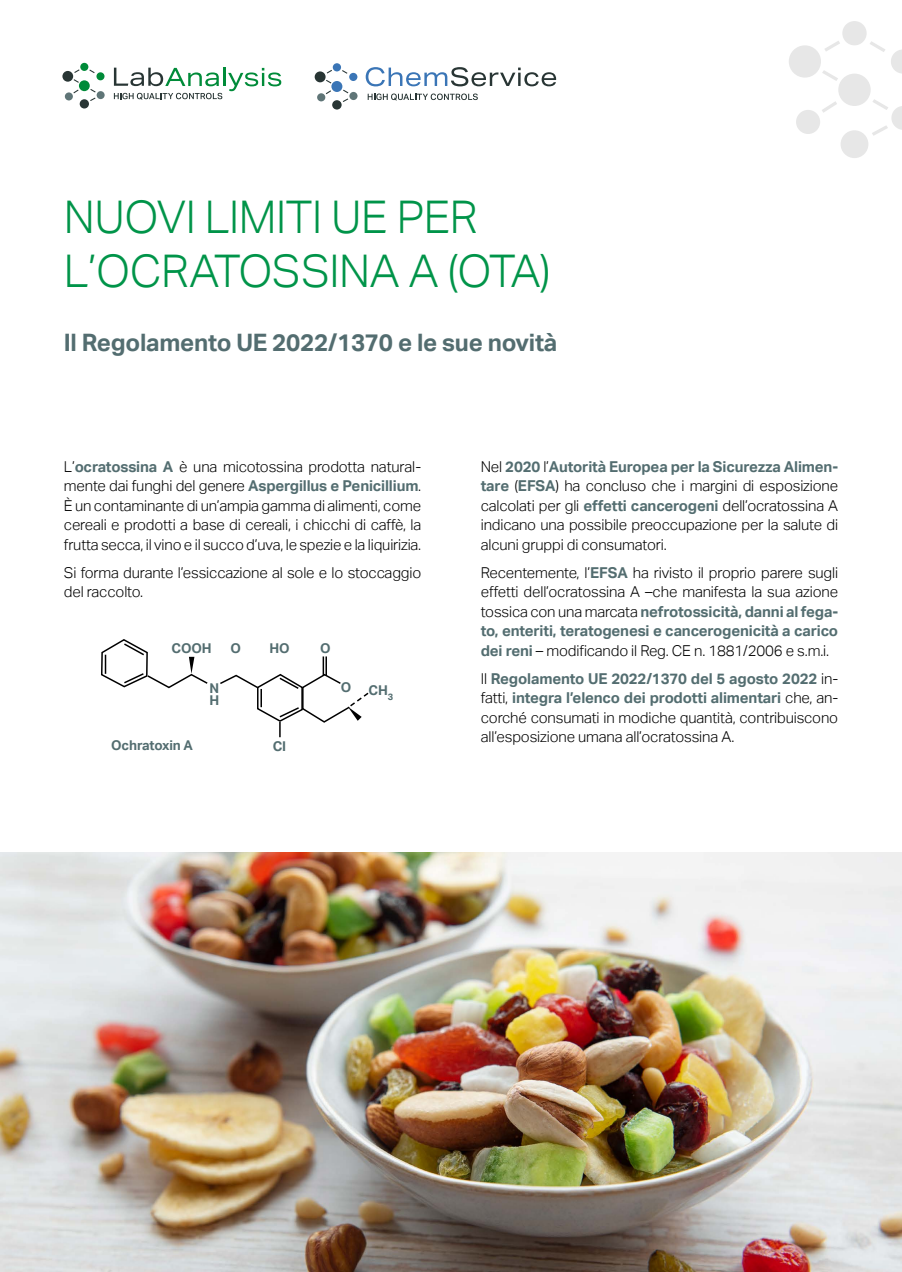
<style>
.page{position:relative;width:902px;height:1272px;background:#fff}
.page>*{position:absolute;margin:0;border:0;box-sizing:border-box;transform-origin:0 0}
.t1{font:300 45px/54px "Aktiv Grotesk";letter-spacing:-.01em;color:#009449}
.t2{font:700 24px "Aktiv Grotesk";letter-spacing:-.01em;color:#536d70}
.t3{font:300 15px/19.5px "Aktiv Grotesk";letter-spacing:-.01em;color:#000;text-align:justify}
.t4{font:700 13.5px/12px "Aktiv Grotesk";letter-spacing:-.01em;color:#536d70}
.s1{font-weight:700;color:#536d70}
</style>
<div class="page">
<div style="left:842px;top:21px;width:24px;height:24px;background:#e7e7e7;border-radius:50%"></div>
<div style="left:840px;top:130px;width:28px;height:28px;background:#e7e7e7;border-radius:50%"></div>
<div style="left:796px;top:110px;width:24px;height:24px;background:#e7e7e7;border-radius:50%"></div>
<div style="left:788px;top:45px;width:32px;height:33px;background:#e7e7e7;border-radius:50%"></div>
<div style="left:838px;top:74px;width:32px;height:32px;background:#e7e7e7;border-radius:50%"></div>
<svg style="left:825px;top:41px;width:15px;height:10px"></svg>
<svg style="left:870px;top:41px;width:31px;height:32px"></svg>
<svg style="left:822px;top:70px;width:16px;height:11px"></svg>
<svg style="left:872px;top:99px;width:29px;height:37px"></svg>
<svg style="left:822px;top:101px;width:15px;height:12px"></svg>
<div style="left:80px;top:63px;width:8px;height:8px;background:#008b39;border-radius:50%"></div>
<div style="left:96px;top:72px;width:8px;height:8px;background:#008b39;border-radius:50%"></div>
<div style="left:97px;top:91px;width:8px;height:8px;background:#5f7577;border-radius:50%"></div>
<div style="left:80px;top:99px;width:9px;height:9px;background:#283534;border-radius:50%"></div>
<div style="left:65px;top:92px;width:8px;height:8px;background:#5f7577;border-radius:50%"></div>
<div style="left:62px;top:71px;width:11px;height:11px;background:#283534;border-radius:50%"></div>
<div style="left:79px;top:80px;width:11px;height:11px;background:#008b39;border-radius:50%"></div>
<svg style="left:74px;top:69px;width:6px;height:4px"></svg>
<svg style="left:114px;top:68px;width:167px;height:32px"></svg>
<div style="left:333px;top:63px;width:8px;height:8px;background:#3a75b6;border-radius:50%"></div>
<div style="left:349px;top:73px;width:8px;height:8px;background:#3a75b6;border-radius:50%"></div>
<div style="left:349px;top:92px;width:8px;height:8px;background:#5f7577;border-radius:50%"></div>
<div style="left:332px;top:100px;width:9px;height:10px;background:#283534;border-radius:50%"></div>
<div style="left:317px;top:93px;width:8px;height:8px;background:#5f7577;border-radius:50%"></div>
<div style="left:314px;top:71px;width:11px;height:11px;background:#283534;border-radius:50%"></div>
<div style="left:331px;top:81px;width:11px;height:11px;background:#3a75b6;border-radius:50%"></div>
<svg style="left:343px;top:90px;width:5px;height:12px"></svg>
<svg style="left:365px;top:67px;width:191px;height:19px"></svg>
<svg style="left:367px;top:93px;width:111px;height:8px"></svg>
<svg style="left:101px;top:639px;width:107px;height:50px"></svg>
<svg style="left:220px;top:656px;width:149px;height:81px"></svg>
<img style="left:0;top:853px;width:901px;height:418px">
<h1 class="t1" style="left:64px;top:190px;width:488px">NUOVI LIMITI UE PER<br>L’OCRATOSSINA A (OTA)</h1>
<h2 class="t2" style="left:64px;top:328px;width:495px">Il Regolamento UE 2022/1370 e le sue novità</h2>
<p class="t3" style="left:64px;top:456px;width:359px">L’<span class="s1">ocratossina A</span> è una micotossina prodotta natural&shy;mente dai funghi del genere <span class="s1">Aspergillus e Penicillium</span>.<br>È un contaminante di un’ampia gamma di alimenti, come cereali e prodotti a base di cereali, i chicchi di caffè, la frutta secca, il vino e il succo d’uva, le spezie e la liquirizia.</p>
<p class="t3" style="left:64px;top:562px;width:359px">Si forma durante l’essiccazione al sole e lo stoccaggio del raccolto.</p>
<p class="t4" style="left:172px;top:642px;width:42px">COOH</p>
<p class="t4" style="left:230px;top:642px;width:12px">O</p>
<p class="t4" style="left:269px;top:642px;width:22px">HO</p>
<p class="t4" style="left:320px;top:642px;width:12px">O</p>
<p class="t4" style="left:209px;top:682px;width:11px">N<br>H</p>
<p class="t4" style="left:341px;top:681px;width:12px">O</p>
<p class="t4" style="left:368px;top:684px;width:26px">CH<sub>3</sub></p>
<p class="t4" style="left:111px;top:739px;width:83px">Ochratoxin A</p>
<p class="t4" style="left:273px;top:740px;width:15px">CI</p>
<p class="t3" style="left:480px;top:456px;width:359px">Nel <span class="s1">2020</span> l’<span class="s1">Autorità Europea per la Sicurezza Alimen&shy;tare</span> (<span class="s1">EFSA</span>) ha concluso che i margini di esposizione calcolati per gli <span class="s1">effetti cancerogeni</span> dell’ocratossina A indicano una possibile preoccupazione per la salute di alcuni gruppi di consumatori.</p>
<p class="t3" style="left:480px;top:562px;width:359px">Recentemente, l’<span class="s1">EFSA</span> ha rivisto il proprio parere sugli effetti dell’ocratossina A –che manifesta la sua azione tossica con una marcata <span class="s1">nefrotossicità, danni al fega&shy;to, enteriti, teratogenesi e cancerogenicità a carico dei reni</span> – modificando il Reg. CE n. 1881/2006 e s.m.i.</p>
<p class="t3" style="left:480px;top:668px;width:359px">Il <span class="s1">Regolamento UE 2022/1370 del 5 agosto 2022</span> in&shy;fatti, <span class="s1">integra l’elenco dei prodotti alimentari</span> che, an&shy;corché consumati in modiche quantità, contribuiscono all’esposizione umana all’ocratossina A.</p>
</div>
